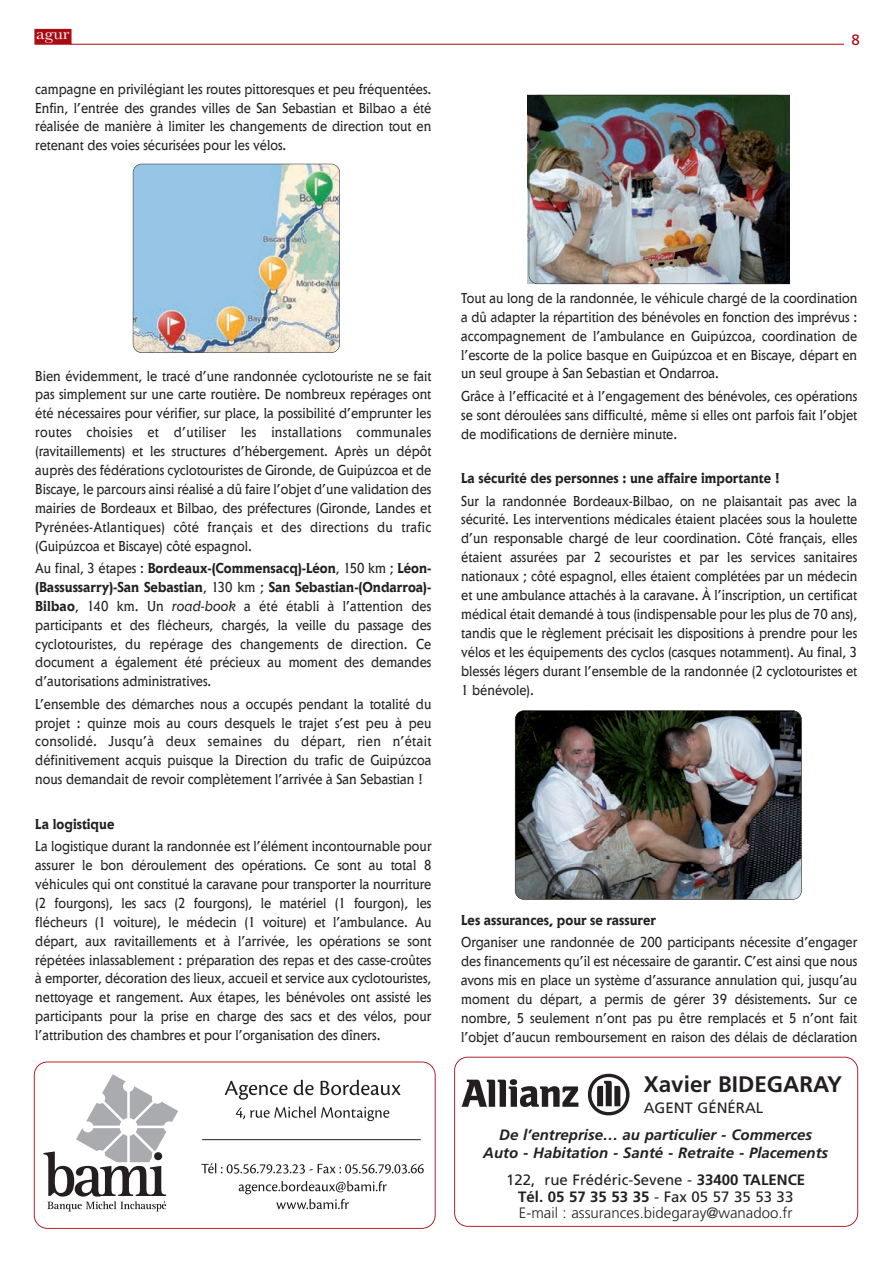
<style>
.page{position:relative;width:893px;height:1263px;background:#fff}
.page>*{position:absolute;margin:0;border:0;box-sizing:border-box;transform-origin:0 0}
.t1{font:700 22.5px "Frutiger";color:#231f20}
.t2{font:16.5px "Baskerville";color:#fff;scale:1.11 1}
.t3{font:15px/18.9px "Elan";color:#231f20;text-align:justify;scale:.88 1}
.t4{font:300 15px/16.5px "Frutiger";color:#231f20;text-align:center}
.t5{font:700 15px "Elan";color:#231f20;scale:.88 1}
.t6{font:italic 700 15px/18px "Frutiger";color:#231f20;text-align:center}
.t7{font:15px "Frutiger";color:#231f20}
.t8{font:15px "Frutiger";color:#ab0b13}
.s1{font-weight:700}
.s2{font-style:italic}
.s3{font-weight:400}
</style>
<div class="page">
<hr style="left:70px;top:44px;width:774px;height:1px;background:#ab0b13">
<div style="left:34px;top:29px;width:38px;height:16px;background:#ab0b13"></div>
<svg style="left:454px;top:1057px;width:404px;height:170px"></svg>
<svg style="left:462px;top:1079px;width:116px;height:28px"></svg>
<svg style="left:588px;top:1074px;width:41px;height:41px"></svg>
<svg style="left:34px;top:1062px;width:402px;height:167px"></svg>
<img style="left:133px;top:164px;width:207px;height:189px;border-radius:9px">
<div style="left:133px;top:164px;width:207px;height:189px;border:1px solid #231f20;border-radius:9px"></div>
<img style="left:527px;top:95px;width:262px;height:189px">
<img style="left:529px;top:95px;width:256px;height:189px;border-radius:9px">
<div style="left:529px;top:95px;width:256px;height:189px;border:1px solid #231f20;border-radius:9px"></div>
<img style="left:515px;top:711px;width:286px;height:188px;border-radius:9px">
<div style="left:515px;top:710px;width:287px;height:190px;border:1px solid #231f20;border-radius:9px"></div>
<p class="t2" style="left:36px;top:24px;width:32px">agur</p>
<p class="t3" style="left:35px;top:81px;width:452px">campagne en privilégiant les routes pittoresques et peu fréquentées.<br>Enfin, l’entrée des grandes villes de San Sebastian et Bilbao a été réalisée de manière à limiter les changements de direction tout en retenant des voies sécurisées pour les vélos.</p>
<p class="t8" style="left:851px;top:34px;width:10px">8</p>
<p class="t3" style="left:35px;top:368px;width:452px">Bien évidemment, le tracé d’une randonnée cyclotouriste ne se fait pas simplement sur une carte routière. De nombreux repérages ont été nécessaires pour vérifier, sur place, la possibilité d’emprunter les routes choisies et d’utiliser les installations communales (ravitaillements) et les structures d’hébergement. Après un dépôt auprès des fédérations cyclotouristes de Gironde, de Guipúzcoa et de Biscaye, le parcours ainsi réalisé a dû faire l’objet d’une validation des mairies de Bordeaux et Bilbao, des préfectures (Gironde, Landes et Pyrénées-Atlantiques) côté français et des directions du trafic (Guipúzcoa et Biscaye) côté espagnol.</p>
<p class="t3" style="left:35px;top:560px;width:452px">Au final, 3 étapes : <span class="s1">Bordeaux-(Commensacq)-Léon</span>, 150 km ; <span class="s1">Léon-(Bassussarry)-San Sebastian</span>, 130 km ; <span class="s1">San Sebastian-(Ondarroa)- Bilbao</span>, 140 km. Un <span class="s2">road-book</span> a été établi à l’attention des participants et des flécheurs, chargés, la veille du passage des cyclotouristes, du repérage des changements de direction. Ce document a également été précieux au moment des demandes d’autorisations administratives.</p>
<p class="t3" style="left:35px;top:696px;width:452px">L’ensemble des démarches nous a occupés pendant la totalité du projet : quinze mois au cours desquels le trajet s’est peu à peu consolidé. Jusqu’à deux semaines du départ, rien n’était définitivement acquis puisque la Direction du trafic de Guipúzcoa nous demandait de revoir complètement l’arrivée à San Sebastian !</p>
<p class="t5" style="left:35px;top:819px;width:91px">La logistique</p>
<p class="t3" style="left:35px;top:838px;width:452px">La logistique durant la randonnée est l’élément incontournable pour assurer le bon déroulement des opérations. Ce sont au total 8 véhicules qui ont constitué la caravane pour transporter la nourriture (2 fourgons), les sacs (2 fourgons), le matériel (1 fourgon), les flécheurs (1 voiture), le médecin (1 voiture) et l’ambulance. Au départ, aux ravitaillements et à l’arrivée, les opérations se sont répétées inlassablement : préparation des repas et des casse-croûtes à emporter, décoration des lieux, accueil et service aux cyclotouristes, nettoyage et rangement. Aux étapes, les bénévoles ont assisté les participants pour la prise en charge des sacs et des vélos, pour l’attribution des chambres et pour l’organisation des dîners.</p>
<p class="t3" style="left:461px;top:290px;width:452px">Tout au long de la randonnée, le véhicule chargé de la coordination a dû adapter la répartition des bénévoles en fonction des imprévus : accompagnement de l’ambulance en Guipúzcoa, coordination de l’escorte de la police basque en Guipúzcoa et en Biscaye, départ en un seul groupe à San Sebastian et Ondarroa.</p>
<p class="t3" style="left:461px;top:388px;width:452px">Grâce à l’efficacité et à l’engagement des bénévoles, ces opérations se sont déroulées sans difficulté, même si elles ont parfois fait l’objet de modifications de dernière minute.</p>
<p class="t5" style="left:461px;top:473px;width:364px">La sécurité des personnes : une affaire importante !</p>
<p class="t3" style="left:461px;top:493px;width:452px">Sur la randonnée Bordeaux-Bilbao, on ne plaisantait pas avec la sécurité. Les interventions médicales étaient placées sous la houlette d’un responsable chargé de leur coordination. Côté français, elles étaient assurées par 2 secouristes et par les services sanitaires nationaux ; côté espagnol, elles étaient complétées par un médecin et une ambulance attachés à la caravane. À l’inscription, un certificat médical était demandé à tous (indispensable pour les plus de 70 ans), tandis que le règlement précisait les dispositions à prendre pour les vélos et les équipements des cyclos (casques notamment). Au final, 3 blessés légers durant l’ensemble de la randonnée (2 cyclotouristes et 1 bénévole).</p>
<p class="t5" style="left:461px;top:915px;width:223px">Les assurances, pour se rassurer</p>
<p class="t3" style="left:461px;top:934px;width:452px">Organiser une randonnée de 200 participants nécessite d’engager des financements qu’il est nécessaire de garantir. C’est ainsi que nous avons mis en place un système d’assurance annulation qui, jusqu’au moment du départ, a permis de gérer 39 désistements. Sur ce nombre, 5 seulement n’ont pas pu être remplacés et 5 n’ont fait l’objet d’aucun remboursement en raison des délais de déclaration</p>
<h1 class="t1" style="left:644px;top:1075px;width:200px">Xavier BIDEGARAY</h1>
<p class="t7" style="left:644px;top:1102px;width:121px">AGENT GÉNÉRAL</p>
<p class="t6" style="left:483px;top:1127px;width:347px">De l’entreprise… au particulier - Commerces<br>Auto - Habitation - Santé - Retraite - Placements</p>
<p class="t4" style="left:506px;top:1173px;width:300px"><span class="s3">122, rue Frédéric-Sevene -</span> <span class="s1">33400 TALENCE<br>Tél. 05 57 35 53 35</span> <span class="s3">- Fax 05 57 35 53 33<br></span>E-mail : assurances.bidegaray@wanadoo.fr</p>
</div>
